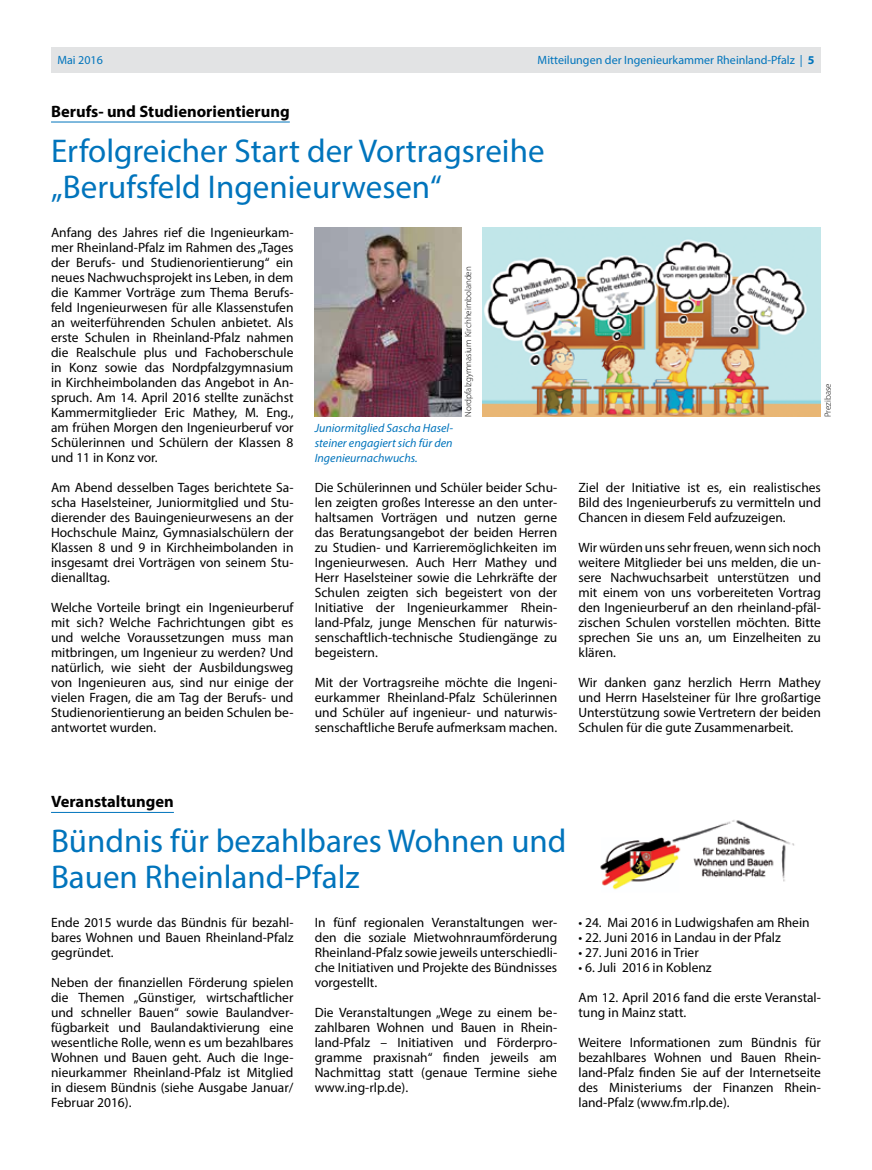
<style>
.page{position:relative;width:872px;height:1170px;background:#fff}
.page>*{position:absolute;margin:0;border:0;box-sizing:border-box;transform-origin:0 0}
.t1{font:33px/36px "Myriad Pro";color:#0074bc}
.t2{font:700 16.5px "Myriad Pro";color:#000}
.t3{font:13.5px/15px "Myriad Pro";color:#000;text-align:justify}
.t4{font:italic 12px/15px "Myriad Pro";color:#0074bc;text-align:justify}
.t5{font:12px "Myriad Pro";color:#0074bc}
.t6{font:300 9px "Myriad Pro";color:#000}
.s1{font-weight:700}
</style>
<div class="page">
<div style="left:51px;top:47px;width:770px;height:25px;background:#e2e3e4"></div>
<hr style="left:51px;top:122px;width:239px;height:1px;background:#0074bc">
<hr style="left:51px;top:812px;width:123px;height:1px;background:#0074bc">
<img style="left:600px;top:820px;width:195px;height:70px">
<img style="left:315px;top:227px;width:146px;height:190px">
<img style="left:483px;top:227px;width:338px;height:190px">
<p class="t5" style="left:57px;top:53px;width:47px">Mai 2016</p>
<p class="t5" style="left:537px;top:53px;width:278px">Mitteilungen der Ingenieurkammer Rheinland-Pfalz | <span class="s1">5</span></p>
<p class="t2" style="left:51px;top:100px;width:240px">Berufs- und Studienorientierung</p>
<h1 class="t1" style="left:51px;top:132px;width:495px">Erfolgreicher Start der Vortragsreihe „Berufsfeld Ingenieurwesen“</h1>
<p class="t3" style="left:51px;top:224px;width:244px">Anfang des Jahres rief die Ingenieurkam&shy;mer Rheinland-Pfalz im Rahmen des „Tages der Berufs- und Studienorientierung“ ein neues Nachwuchsprojekt ins Leben, in dem die Kammer Vorträge zum Thema Berufs&shy;feld Ingenieurwesen für alle Klassenstufen an weiterführenden Schulen anbietet. Als erste Schulen in Rheinland-Pfalz nahmen die Realschule plus und Fachoberschule in Konz sowie das Nordpfalzgymnasium in Kirchheimbolanden das Angebot in An&shy;spruch. Am 14. April 2016 stellte zunächst Kammermitglieder Eric Mathey, M. Eng., am frühen Morgen den Ingenieurberuf vor Schülerinnen und Schülern der Klassen 8 und 11 in Konz vor.</p>
<p class="t3" style="left:51px;top:479px;width:244px">Am Abend desselben Tages berichtete Sa&shy;scha Haselsteiner, Juniormitglied und Stu&shy;dierender des Bauingenieurwesens an der Hochschule Mainz, Gymnasialschülern der Klassen 8 und 9 in Kirchheimbolanden in insgesamt drei Vorträgen von seinem Stu&shy;dienalltag.</p>
<p class="t3" style="left:51px;top:599px;width:244px">Welche Vorteile bringt ein Ingenieurberuf mit sich? Welche Fachrichtungen gibt es und welche Voraussetzungen muss man mitbringen, um Ingenieur zu werden? Und natürlich, wie sieht der Ausbildungsweg von Ingenieuren aus, sind nur einige der vielen Fragen, die am Tag der Berufs- und Studienorientierung an beiden Schulen be&shy;antwortet wurden.</p>
<p class="t6" style="left:463px;top:417px;width:152px;rotate:-90deg">Nordpfalzgymnasium Kirchheimbolanden</p>
<p class="t6" style="left:822px;top:417px;width:35px;rotate:-90deg">Prezibase</p>
<p class="t4" style="left:315px;top:420px;width:140px">Juniormitglied Sascha Hasel&shy;steiner engagiert sich für den Ingenieurnachwuchs.</p>
<p class="t3" style="left:578px;top:479px;width:244px">Ziel der Initiative ist es, ein realistisches Bild des Ingenieurberufs zu vermitteln und Chancen in diesem Feld aufzuzeigen.</p>
<p class="t3" style="left:578px;top:539px;width:244px">Wir würden uns sehr freuen, wenn sich noch weitere Mitglieder bei uns melden, die un&shy;sere Nachwuchsarbeit unterstützen und mit einem von uns vorbereiteten Vortrag den Ingenieurberuf an den rheinland-pfäl&shy;zischen Schulen vorstellen möchten. Bitte sprechen Sie uns an, um Einzelheiten zu klären.</p>
<p class="t3" style="left:578px;top:674px;width:244px">Wir danken ganz herzlich Herrn Mathey und Herrn Haselsteiner für Ihre großartige Unterstützung sowie Vertretern der beiden Schulen für die gute Zusammenarbeit.</p>
<p class="t3" style="left:315px;top:479px;width:244px">Die Schülerinnen und Schüler beider Schu&shy;len zeigten großes Interesse an den unter&shy;haltsamen Vorträgen und nutzen gerne das Beratungsangebot der beiden Herren zu Studien- und Karrieremöglichkeiten im Ingenieurwesen. Auch Herr Mathey und Herr Haselsteiner sowie die Lehrkräfte der Schulen zeigten sich begeistert von der Initiative der Ingenieurkammer Rhein&shy;land-Pfalz, junge Menschen für naturwis&shy;senschaftlich-technische Studiengänge zu begeistern.</p>
<p class="t3" style="left:315px;top:674px;width:244px">Mit der Vortragsreihe möchte die Ingeni&shy;eurkammer Rheinland-Pfalz Schülerinnen und Schüler auf ingenieur- und naturwis&shy;senschaftliche Berufe aufmerksam machen.</p>
<p class="t2" style="left:51px;top:790px;width:124px">Veranstaltungen</p>
<h1 class="t1" style="left:51px;top:822px;width:517px">Bündnis für bezahlbares Wohnen und<br>Bauen Rheinland-Pfalz</h1>
<p class="t3" style="left:51px;top:914px;width:244px">Ende 2015 wurde das Bündnis für bezahl&shy;bares Wohnen und Bauen Rheinland-Pfalz gegründet.</p>
<p class="t3" style="left:51px;top:974px;width:244px">Neben der finanziellen Förderung spielen die Themen „Günstiger, wirtschaftlicher und schneller Bauen“ sowie Baulandver&shy;fügbarkeit und Baulandaktivierung eine wesentliche Rolle, wenn es um bezahlbares Wohnen und Bauen geht. Auch die Inge&shy;nieurkammer Rheinland-Pfalz ist Mitglied in diesem Bündnis (siehe Ausgabe Januar/ Februar 2016).</p>
<p class="t3" style="left:315px;top:914px;width:244px">In fünf regionalen Veranstaltungen wer&shy;den die soziale Mietwohnraumförderung Rheinland-Pfalz sowie jeweils unterschiedli&shy;che Initiativen und Projekte des Bündnisses vorgestellt.</p>
<p class="t3" style="left:315px;top:1004px;width:244px">Die Veranstaltungen „Wege zu einem be&shy;zahlbaren Wohnen und Bauen in Rhein&shy;land-Pfalz – Initiativen und Förderpro&shy;gramme praxisnah“ finden jeweils am Nachmittag statt (genaue Termine siehe www.ing-rlp.de).</p>
<p class="t3" style="left:578px;top:914px;width:233px">• 24. Mai 2016 in Ludwigshafen am Rhein</p>
<p class="t3" style="left:578px;top:929px;width:204px">• 22. Juni 2016 in Landau in der Pfalz</p>
<p class="t3" style="left:578px;top:944px;width:122px">• 27. Juni 2016 in Trier</p>
<p class="t3" style="left:578px;top:959px;width:135px">• 6. Juli 2016 in Koblenz</p>
<p class="t3" style="left:578px;top:989px;width:244px">Am 12. April 2016 fand die erste Veranstal&shy;tung in Mainz statt.</p>
<p class="t3" style="left:578px;top:1034px;width:244px">Weitere Informationen zum Bündnis für bezahlbares Wohnen und Bauen Rhein&shy;land-Pfalz finden Sie auf der Internetseite des Ministeriums der Finanzen Rhein&shy;land-Pfalz (www.fm.rlp.de).</p>
</div>
